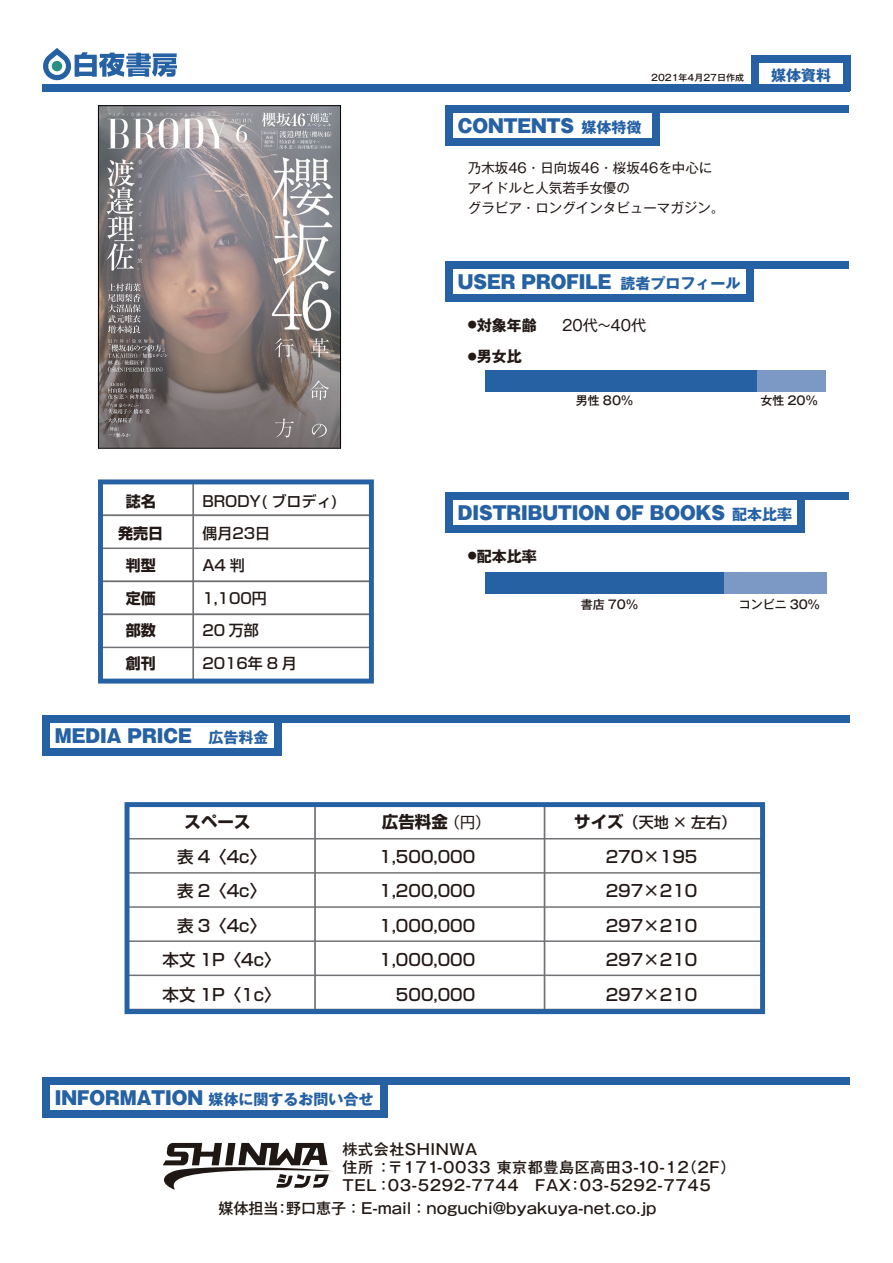
<style>
.page{position:relative;width:893px;height:1263px;background:#fff}
.page>*{position:absolute;margin:0;border:0;box-sizing:border-box;transform-origin:0 0}
.t1{font:900 18px "Gothic MB101 Pr 5";color:#2561a3}
.t2{font:500 16.5px/34.5px "Shin Go Pro";color:#221916;text-align:center}
.t3{font:700 16.5px "Shin Go Pro";color:#221916}
.t4{font:500 15px/18px "Gothic MB101 Pr 5";letter-spacing:.04em;color:#211814}
.t5{font:500 15px/32.4px "Shin Go Pro";color:#221916}
.t6{font:500 15px "Gothic MB101 Pr 5";color:#201915}
.t7{font:700 15px "Gothic MB101 Pr 5";color:#221916}
.t8{font:700 15px/32.4px "Shin Go Pro";color:#221916;text-align:center}
.t9{font:15px "Gothic MB101 Pr 5";color:#221916}
.t10{font:700 15px "Gothic MB101 Pr 5";color:#2561a3}
.t11{font:13.5px/20.2px "Gothic MB101 Pr 5";color:#221916}
.t12{font:500 12px "Gothic MB101 Pr 5";color:#221916}
.t13{font:500 9px "Gothic MB101 Pr 5";color:#211814}
.s1{font-weight:700;font-size:15px}
.s2{font-weight:400;font-size:15px}
.s3{font-weight:700;font-size:16.5px}
.s4{color:#221915}
.s5{color:#201814}
</style>
<div class="page">
<div style="left:43px;top:84px;width:807px;height:8px;background:#2561a3"></div>
<div style="left:43px;top:1077px;width:807px;height:7px;background:#2561a3"></div>
<div style="left:43px;top:1110px;width:345px;height:7px;background:#2561a3"></div>
<div style="left:380px;top:1082px;width:8px;height:35px;background:#2561a3"></div>
<div style="left:43px;top:1082px;width:7px;height:35px;background:#2561a3"></div>
<div style="left:43px;top:716px;width:807px;height:7px;background:#2561a3"></div>
<div style="left:43px;top:749px;width:239px;height:7px;background:#2561a3"></div>
<div style="left:275px;top:721px;width:7px;height:35px;background:#2561a3"></div>
<div style="left:43px;top:721px;width:7px;height:35px;background:#2561a3"></div>
<div style="left:446px;top:106px;width:403px;height:7px;background:#2561a3"></div>
<div style="left:446px;top:139px;width:213px;height:7px;background:#2561a3"></div>
<div style="left:652px;top:111px;width:7px;height:35px;background:#2561a3"></div>
<div style="left:446px;top:111px;width:7px;height:35px;background:#2561a3"></div>
<div style="left:752px;top:56px;width:98px;height:7px;background:#2561a3"></div>
<div style="left:752px;top:56px;width:7px;height:35px;background:#2561a3"></div>
<div style="left:843px;top:56px;width:7px;height:35px;background:#2561a3"></div>
<div style="left:446px;top:261px;width:403px;height:7px;background:#2561a3"></div>
<div style="left:446px;top:294px;width:308px;height:7px;background:#2561a3"></div>
<div style="left:746px;top:266px;width:8px;height:35px;background:#2561a3"></div>
<div style="left:446px;top:266px;width:7px;height:35px;background:#2561a3"></div>
<div style="left:486px;top:370px;width:340px;height:22px;background:#2561a3"></div>
<div style="left:446px;top:492px;width:403px;height:8px;background:#2561a3"></div>
<div style="left:446px;top:525px;width:358px;height:7px;background:#2561a3"></div>
<div style="left:797px;top:497px;width:7px;height:35px;background:#2561a3"></div>
<div style="left:446px;top:497px;width:7px;height:35px;background:#2561a3"></div>
<div style="left:486px;top:572px;width:340px;height:22px;background:#2561a3"></div>
<div style="left:724px;top:572px;width:102px;height:22px;background:#7c98c5"></div>
<div style="left:758px;top:370px;width:68px;height:22px;background:#7c98c5"></div>
<hr style="left:192px;top:482px;width:2px;height:199px;background:#727276">
<hr style="left:100px;top:547px;width:270px;height:2px;background:#727276">
<hr style="left:100px;top:580px;width:270px;height:2px;background:#727276">
<hr style="left:100px;top:613px;width:270px;height:2px;background:#727276">
<hr style="left:100px;top:514px;width:270px;height:2px;background:#727276">
<hr style="left:100px;top:647px;width:270px;height:1px;background:#727276">
<div style="left:98px;top:479px;width:276px;height:204px;border:5px solid #2561a3"></div>
<hr style="left:127px;top:838px;width:634px;height:1px;background:#727276">
<hr style="left:127px;top:872px;width:634px;height:2px;background:#727276">
<hr style="left:127px;top:906px;width:634px;height:2px;background:#727276">
<hr style="left:127px;top:940px;width:634px;height:2px;background:#727276">
<hr style="left:127px;top:974px;width:634px;height:2px;background:#727276">
<hr style="left:314px;top:804px;width:2px;height:208px;background:#727276">
<hr style="left:544px;top:804px;width:1px;height:208px;background:#727276">
<div style="left:125px;top:802px;width:640px;height:212px;border:5px solid #2561a3"></div>
<svg style="left:43px;top:48px;width:134px;height:33px"></svg>
<div style="left:52px;top:61px;width:10px;height:10px;background:#298f82;border-radius:50%"></div>
<svg style="left:162px;top:1142px;width:172px;height:48px"></svg>
<img style="left:100px;top:107px;width:239px;height:340px">
<div style="left:98px;top:105px;width:243px;height:344px;border:1px solid #030303"></div>
<p class="t13" style="left:651px;top:70px;width:94px">2021年4月27日作成</p>
<p class="t1" style="left:458px;top:111px;width:185px">CONTENTS <span class="s1">媒体特徴</span></p>
<p class="t11" style="left:468px;top:157px;width:258px">乃木坂46・日向坂46・桜坂46を中心にアイドルと人気若手女優の<br>グラビア・ロングインタビューマガジン。</p>
<p class="t1" style="left:458px;top:267px;width:284px">USER PROFILE <span class="s1">読者プロフィール</span></p>
<p class="t10" style="left:771px;top:62px;width:61px">媒体資料</p>
<p class="t8" style="left:118px;top:483px;width:46px">誌名発売日判型定価部数創刊</p>
<p class="t5" style="left:202px;top:483px;width:137px">BRODY( ブロディ)偶月23日<br>A4 判<br>1,100円<br>20 万部<br>2016年 8 月</p>
<p class="t1" style="left:55px;top:721px;width:215px">MEDIA PRICE <span class="s1">広告料金</span></p>
<p class="t3" style="left:184px;top:809px;width:67px">スペース</p>
<p class="t2" style="left:163px;top:837px;width:120px">表 4〈4c〉<br>表 2〈4c〉<br>表 3〈4c〉<br>本文 1P〈4c〉本文 1P〈1c〉</p>
<p class="t7" style="left:468px;top:312px;width:70px"><sup>●</sup>対象年齢</p>
<p class="t9" style="left:562px;top:312px;width:85px">20代～40代</p>
<p class="t7" style="left:468px;top:344px;width:55px"><sup>●</sup>男女比</p>
<p class="t12" style="left:576px;top:391px;width:59px">男性 80％</p>
<p class="t12" style="left:760px;top:391px;width:59px">女性 20％</p>
<p class="t1" style="left:458px;top:498px;width:336px">DISTRIBUTION OF BOOKS <span class="s1">配本比率</span></p>
<p class="t7" style="left:468px;top:544px;width:70px"><sup>●</sup>配本比率</p>
<p class="t12" style="left:581px;top:594px;width:59px">書店 70％</p>
<p class="t12" style="left:739px;top:594px;width:83px">コンビニ 30％</p>
<p class="t3" style="left:382px;top:809px;width:110px">広告料金<span class="s2">（円）</span></p>
<p class="t2" style="left:379px;top:837px;width:98px">1,500,000</p>
<p class="t2" style="left:379px;top:871px;width:98px">1,200,000</p>
<p class="t2" style="left:379px;top:906px;width:98px">1,000,000</p>
<p class="t2" style="left:379px;top:940px;width:98px">1,000,000</p>
<p class="t2" style="left:396px;top:975px;width:81px">500,000</p>
<p class="t5" style="left:574px;top:804px;width:163px"><span class="s3">サイズ</span>（天地 × 左右）</p>
<p class="t2" style="left:606px;top:837px;width:93px;text-align:justify">270×195<br>297×210<br>297×210<br>297×210<br>297×210</p>
<p class="t1" style="left:55px;top:1083px;width:320px">INFORMATION <span class="s1">媒体に関するお問い合せ</span></p>
<p class="t4" style="left:342px;top:1139px;width:394px">株式会社SHINWA<br>住所 ： 〒171-0033 東京都豊島区高田3-10-12（2F）<br>TEL ： 03-5292-7744　FAX：03-5292-7745</p>
<p class="t6" style="left:218px;top:1195px;width:440px"><span class="s4">媒体担当：野口恵子</span>：<span class="s5">E-mail：</span>noguchi@byakuya-net.co.jp</p>
</div>
